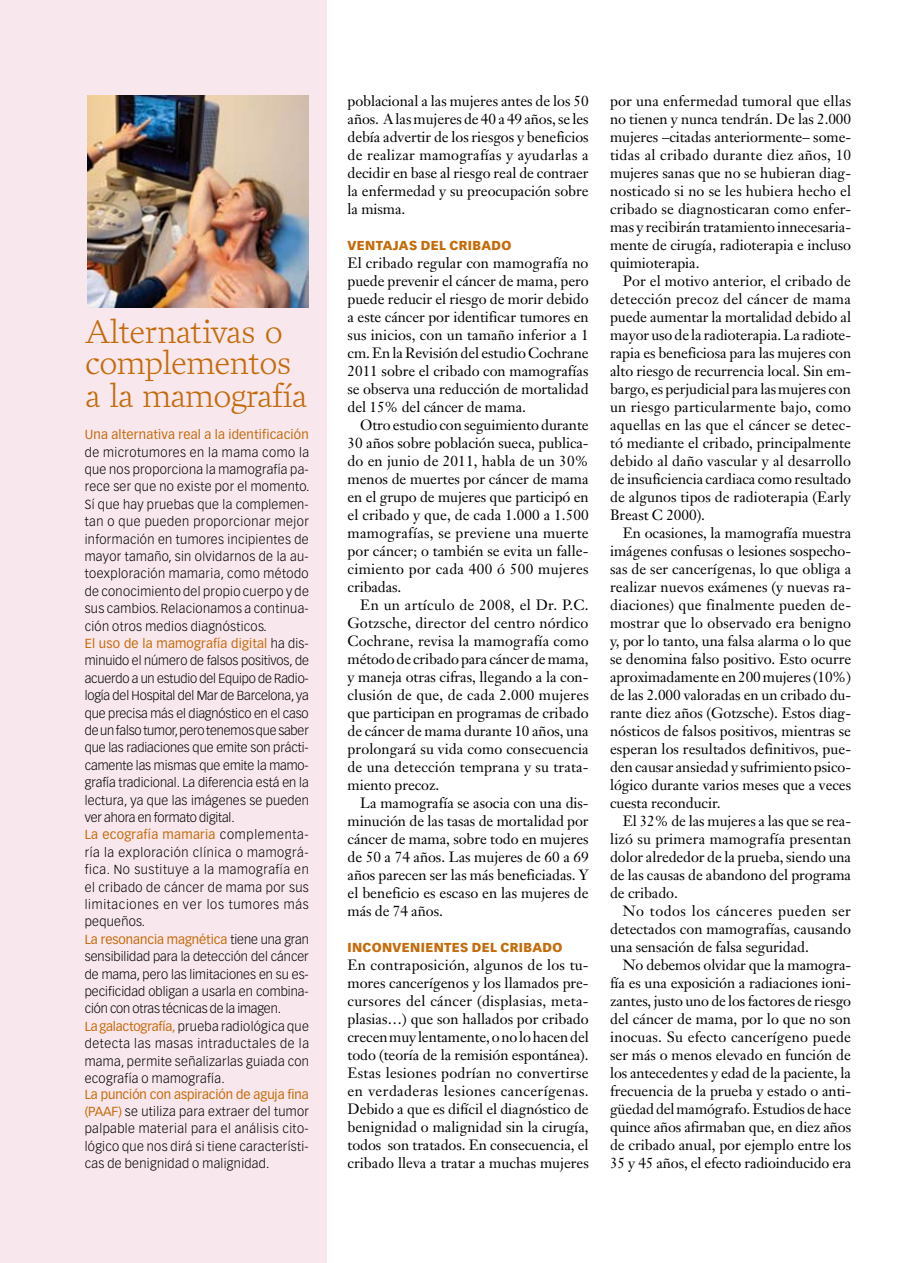
<style>
.page{position:relative;width:915px;height:1263px;background:#fff}
.page>*{position:absolute;margin:0;border:0;box-sizing:border-box;transform-origin:0 0}
.t1{font:33px/32.2px "Prensa";letter-spacing:-.025em;color:#c56b09}
.t2{font:14.7px/18px "Janson Text";letter-spacing:-.005em;color:#000;text-align:justify}
.t3{font:300 12.9px/17.4px "Vectora LH";letter-spacing:.025em;color:#000}
.t4{font:12.9px "Vectora LH";letter-spacing:.015em;color:#c56b09}
.t5{font:900 12.75px "Vectora LH";letter-spacing:.025em;color:#c56b09}
.s1{font-weight:400;color:#c56b09}
</style>
<div class="page">
<div style="left:0;top:0;width:326px;height:1263px;background:#f8e7ed"></div>
<img style="left:88px;top:95px;width:221px;height:212px">
<h1 class="t1" style="left:85px;top:315px;width:223px">Alternativas o complementos a la mamografía</h1>
<p class="t4" style="left:85px;top:427px;width:225px">Una alternativa real a la identificación</p>
<p class="t3" style="left:85px;top:443px;width:226px">de microtumores en la mama como la que nos proporciona la mamografía pa&shy;rece ser que no existe por el momento.<br>Sí que hay pruebas que la complemen&shy;tan o que pueden proporcionar mejor información en tumores incipientes de mayor tamaño, sin olvidarnos de la au&shy;toexploración mamaria, como método de conocimiento del propio cuerpo y de sus cambios. Relacionamos a continua&shy;ción otros medios diagnósticos.<br><span class="s1">El uso de la mamografía digital</span> ha dis&shy;minuido el número de falsos positivos, de acuerdo a un estudio del Equipo de Radio&shy;logía del Hospital del Mar de Barcelona, ya que precisa más el diagnóstico en el caso de un falso tumor, pero tenemos que saber que las radiaciones que emite son prácti&shy;camente las mismas que emite la mamo&shy;grafía tradicional. La diferencia está en la lectura, ya que las imágenes se pueden ver ahora en formato digital.<br><span class="s1">La ecografía mamaria</span> complementa&shy;ría la exploración clínica o mamográ&shy;fica. No sustituye a la mamografía en el cribado de cáncer de mama por sus limitaciones en ver los tumores más pequeños.<br><span class="s1">La resonancia magnética</span> tiene una gran sensibilidad para la detección del cáncer de mama, pero las limitaciones en su es&shy;pecificidad obligan a usarla en combina&shy;ción con otras técnicas de la imagen.<br><span class="s1">La galactografía,</span> prueba radiológica que detecta las masas intraductales de la mama, permite señalizarlas guiada con ecografía o mamografía.</p>
<p class="t3" style="left:85px;top:1085px;width:226px;text-align:justify"><span class="s1">La punción con aspiración de aguja fina (PAAF)</span> se utiliza para extraer del tumor palpable material para el análisis cito&shy;lógico que nos dirá si tiene característi&shy;cas de benignidad o malignidad.</p>
<p class="t2" style="left:347px;top:92px;width:242px">poblacional a las mujeres antes de los 50 años. A las mujeres de 40 a 49 años, se les debía advertir de los riesgos y beneficios de realizar mamografías y ayudarlas a decidir en base al riesgo real de contraer la enfermedad y su preocupación sobre la misma.</p>
<p class="t5" style="left:347px;top:238px;width:165px">VENTAJAS DEL CRIBADO</p>
<p class="t2" style="left:347px;top:254px;width:242px">El cribado regular con mamografía no puede prevenir el cáncer de mama, pero puede reducir el riesgo de morir debido a este cáncer por identificar tumores en sus inicios, con un tamaño inferior a 1 cm. En la Revisión del estudio Cochrane 2011 sobre el cribado con mamografías se observa una reducción de mortalidad del 15% del cáncer de mama.</p>
<p class="t2" style="left:347px;top:416px;width:242px;text-indent:13px">Otro estudio con seguimiento durante 30 años sobre población sueca, publica&shy;do en junio de 2011, habla de un 30% menos de muertes por cáncer de mama en el grupo de mujeres que participó en el cribado y que, de cada 1.000 a 1.500 mamografías, se previene una muerte por cáncer; o también se evita un falle&shy;cimiento por cada 400 ó 500 mujeres cribadas.</p>
<p class="t2" style="left:347px;top:596px;width:243px;text-indent:13px">En un artículo de 2008, el Dr. P.C.<br>Gotzsche, director del centro nórdico Cochrane, revisa la mamografía como método de cribado para cáncer de mama, y maneja otras cifras, llegando a la con&shy;clusión de que, de cada 2.000 mujeres que participan en programas de cribado de cáncer de mama durante 10 años, una prolongará su vida como consecuencia de una detección temprana y su trata&shy;miento precoz.</p>
<p class="t2" style="left:347px;top:794px;width:242px;text-indent:13px">La mamografía se asocia con una dis&shy;minución de las tasas de mortalidad por cáncer de mama, sobre todo en mujeres de 50 a 74 años. Las mujeres de 60 a 69 años parecen ser las más beneficiadas. Y el beneficio es escaso en las mujeres de más de 74 años.</p>
<p class="t5" style="left:347px;top:940px;width:216px">INCONVENIENTES DEL CRIBADO</p>
<p class="t2" style="left:347px;top:956px;width:243px">En contraposición, algunos de los tu&shy;mores cancerígenos y los llamados pre&shy;cursores del cáncer (displasias, meta&shy;plasias…) que son hallados por cribado crecen muy lentamente, o no lo hacen del todo (teoría de la remisión espontánea).<br>Estas lesiones podrían no convertirse en verdaderas lesiones cancerígenas.<br>Debido a que es difícil el diagnóstico de benignidad o malignidad sin la cirugía, todos son tratados. En consecuencia, el cribado lleva a tratar a muchas mujeres</p>
<p class="t2" style="left:610px;top:92px;width:242px">por una enfermedad tumoral que ellas no tienen y nunca tendrán. De las 2.000 mujeres –citadas anteriormente– some&shy;tidas al cribado durante diez años, 10 mujeres sanas que no se hubieran diag&shy;nosticado si no se les hubiera hecho el cribado se diagnosticaran como enfer&shy;mas y recibirán tratamiento innecesaria&shy;mente de cirugía, radioterapia e incluso quimioterapia.</p>
<p class="t2" style="left:610px;top:272px;width:242px;text-indent:13px">Por el motivo anterior, el cribado de detección precoz del cáncer de mama puede aumentar la mortalidad debido al mayor uso de la radioterapia. La radiote&shy;rapia es beneficiosa para las mujeres con alto riesgo de recurrencia local. Sin em&shy;bargo, es perjudicial para las mujeres con un riesgo particularmente bajo, como aquellas en las que el cáncer se detec&shy;tó mediante el cribado, principalmente debido al daño vascular y al desarrollo de insuficiencia cardiaca como resultado de algunos tipos de radioterapia (Early Breast C 2000).</p>
<p class="t2" style="left:610px;top:524px;width:242px;text-indent:13px">En ocasiones, la mamografía muestra imágenes confusas o lesiones sospecho&shy;sas de ser cancerígenas, lo que obliga a realizar nuevos exámenes (y nuevas ra&shy;diaciones) que finalmente pueden de&shy;mostrar que lo observado era benigno y, por lo tanto, una falsa alarma o lo que se denomina falso positivo. Esto ocurre aproximadamente en 200 mujeres (10%) de las 2.000 valoradas en un cribado du&shy;rante diez años (Gotzsche). Estos diag&shy;nósticos de falsos positivos, mientras se esperan los resultados definitivos, pue&shy;den causar ansiedad y sufrimiento psico&shy;lógico durante varios meses que a veces cuesta reconducir.</p>
<p class="t2" style="left:610px;top:812px;width:243px;text-indent:13px">El 32% de las mujeres a las que se rea&shy;lizó su primera mamografía presentan dolor alrededor de la prueba, siendo una de las causas de abandono del programa de cribado.</p>
<p class="t2" style="left:610px;top:902px;width:242px;text-indent:13px">No todos los cánceres pueden ser detectados con mamografías, causando una sensación de falsa seguridad.</p>
<p class="t2" style="left:610px;top:956px;width:242px;text-indent:13px">No debemos olvidar que la mamogra&shy;fía es una exposición a radiaciones ioni&shy;zantes, justo uno de los factores de riesgo del cáncer de mama, por lo que no son inocuas. Su efecto cancerígeno puede ser más o menos elevado en función de los antecedentes y edad de la paciente, la frecuencia de la prueba y estado o anti&shy;güedad del mamógrafo. Estudios de hace quince años afirmaban que, en diez años de cribado anual, por ejemplo entre los 35 y 45 años, el efecto radioinducido era</p>
</div>
